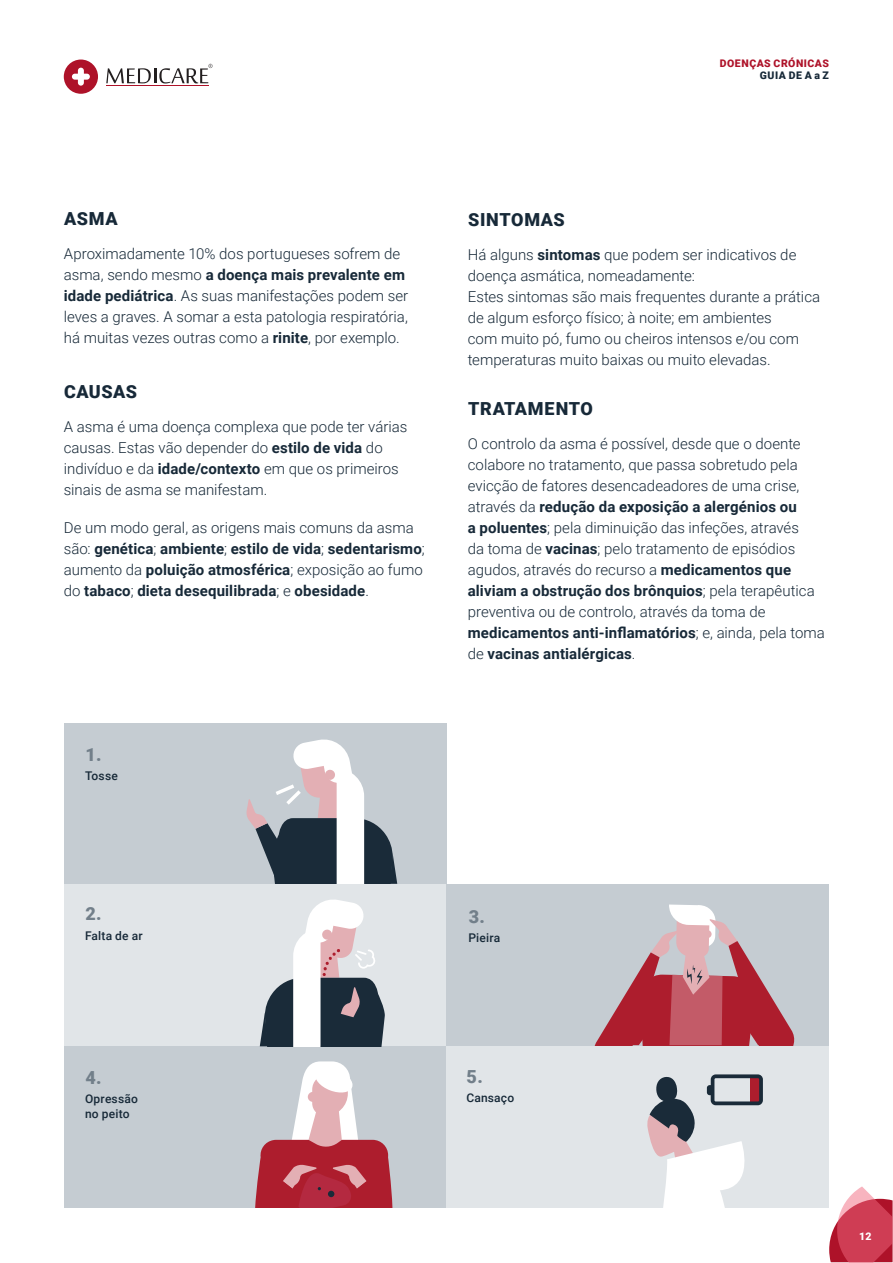
<style>
.page{position:relative;width:893px;height:1263px;background:#fff}
.page>*{position:absolute;margin:0;border:0;box-sizing:border-box;transform-origin:0 0}
.t1{font:900 18px "Roboto";letter-spacing:.035em;color:#172938}
.t2{font:900 18px "Roboto";color:#727f8a}
.t3{font:300 15px/21px "Roboto";color:#172938}
.t4{font:700 15px/21px "Roboto";letter-spacing:.01em;color:#172938}
.t5{font:500 12px/15px "Roboto";letter-spacing:.015em;color:#172938}
.t6{font:900 10.5px "Roboto";letter-spacing:.05em;color:#ae1229}
.t7{font:900 10.5px "Roboto";letter-spacing:.05em;color:#172938}
.t8{font:900 10.5px "Roboto";color:#fff}
.s1{font-weight:700}
.s2{font-weight:300}
</style>
<div class="page">
<svg style="left:64px;top:60px;width:34px;height:34px"></svg>
<svg style="left:106px;top:64px;width:107px;height:19px"></svg>
<hr style="left:106px;top:85px;width:102px;height:1px;background:#ae1229">
<svg style="left:829px;top:1186px;width:64px;height:77px"></svg>
<div style="left:64px;top:723px;width:382px;height:161px;background:#c5ccd2"></div>
<div style="left:64px;top:884px;width:382px;height:162px;background:#e1e5e8"></div>
<div style="left:446px;top:884px;width:383px;height:162px;background:#c5ccd2"></div>
<div style="left:64px;top:1046px;width:382px;height:162px;background:#c5ccd2"></div>
<div style="left:446px;top:1046px;width:383px;height:162px;background:#e1e5e8"></div>
<svg style="left:234px;top:1061px;width:183px;height:147px;background:#c69aa3"></svg>
<svg style="left:645px;top:1074px;width:118px;height:134px"></svg>
<svg style="left:246px;top:737px;width:151px;height:147px"></svg>
<svg style="left:591px;top:904px;width:206px;height:141px;background:#c18a94"></svg>
<svg style="left:246px;top:897px;width:139px;height:149px"></svg>
<p class="t6" style="left:720px;top:56px;width:111px">DOENÇAS CRÓNICAS</p>
<p class="t7" style="left:760px;top:68px;width:71px">GUIA DE A a Z</p>
<p class="t1" style="left:64px;top:206px;width:55px">ASMA</p>
<p class="t3" style="left:64px;top:243px;width:346px">Aproximadamente 10% dos portugueses sofrem de asma, sendo mesmo <span class="s1">a doença mais prevalente em idade pediátrica</span>. As suas manifestações podem ser leves a graves. A somar a esta patologia respiratória, há muitas vezes outras como a <span class="s1">rinite</span>, por exemplo.</p>
<p class="t1" style="left:64px;top:379px;width:75px">CAUSAS</p>
<p class="t3" style="left:64px;top:415px;width:345px">A asma é uma doença complexa que pode ter várias causas. Estas vão depender do <span class="s1">estilo de vida</span> do indivíduo e da <span class="s1">idade/contexto</span> em que os primeiros sinais de asma se manifestam.</p>
<p class="t4" style="left:64px;top:516px;width:362px"><span class="s2">De um modo geral, as origens mais comuns da asma são:</span> genética<span class="s2">;</span> ambiente<span class="s2">;</span> estilo de vida<span class="s2">;</span> sedentarismo<span class="s2">; aumento da</span> poluição atmosférica<span class="s2">; exposição ao fumo do</span> tabaco<span class="s2">;</span> dieta desequilibrada<span class="s2">; e</span> obesidade<span class="s2">.</span></p>
<p class="t2" style="left:85px;top:742px;width:18px">1.</p>
<p class="t5" style="left:85px;top:768px;width:34px">Tosse</p>
<p class="t1" style="left:468px;top:207px;width:98px">SINTOMAS</p>
<p class="t3" style="left:468px;top:243px;width:354px">Há alguns <span class="s1">sintomas</span> que podem ser indicativos de doença asmática, nomeadamente:<br>Estes sintomas são mais frequentes durante a prática de algum esforço físico; à noite; em ambientes<br>com muito pó, fumo ou cheiros intensos e/ou com temperaturas muito baixas ou muito elevadas.</p>
<p class="t1" style="left:468px;top:396px;width:126px">TRATAMENTO</p>
<p class="t3" style="left:468px;top:433px;width:359px">O controlo da asma é possível, desde que o doente colabore no tratamento, que passa sobretudo pela evicção de fatores desencadeadores de uma crise, através da <span class="s1">redução da exposição a alergénios ou<br>a poluentes</span>; pela diminuição das infeções, através<br>da toma de <span class="s1">vacinas</span>; pelo tratamento de episódios agudos, através do recurso a <span class="s1">medicamentos que aliviam a obstrução dos brônquios</span>; pela terapêutica preventiva ou de controlo, através da toma de <span class="s1">medicamentos anti-inflamatórios</span>; e, ainda, pela toma de <span class="s1">vacinas antialérgicas</span>.</p>
<p class="t2" style="left:85px;top:901px;width:18px">2.</p>
<p class="t5" style="left:85px;top:927px;width:59px">Falta de ar</p>
<p class="t2" style="left:469px;top:903px;width:18px">3.</p>
<p class="t5" style="left:468px;top:929px;width:33px">Pieira</p>
<p class="t2" style="left:85px;top:1065px;width:18px">4.</p>
<p class="t5" style="left:85px;top:1091px;width:54px">Opressão no peito</p>
<p class="t2" style="left:467px;top:1064px;width:18px">5.</p>
<p class="t5" style="left:466px;top:1090px;width:49px">Cansaço</p>
<p class="t8" style="left:859px;top:1229px;width:14px">12</p>
</div>
